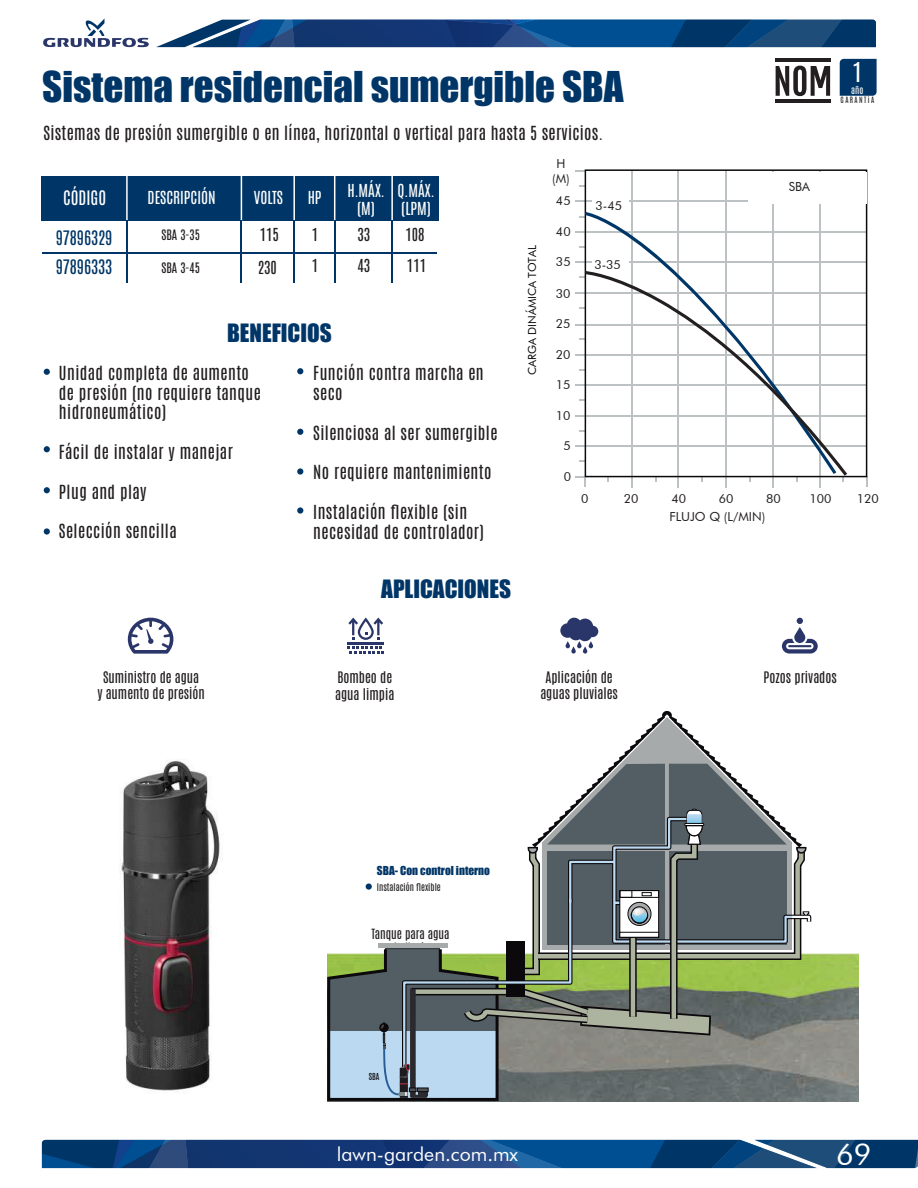
<style>
.page{position:relative;width:918px;height:1188px;background:#fff}
.page>*{position:absolute;margin:0;border:0;box-sizing:border-box;transform-origin:0 0}
.t1{font:39px "Impact";color:#003667}
.t2{font:30px "Futura BT";color:#fff}
.t3{font:23.25px "Impact";color:#003667}
.t4{font:23.25px "Antonio";color:#fff}
.t5{font:19.5px "Futura BT";color:#fff}
.t6{font:16.95px/29.4px "Antonio";color:#003667}
.t7{font:16.95px "Antonio";color:#fff}
.t8{font:16.5px/19.8px "Antonio";letter-spacing:.025em;color:#231f20}
.t9{font:15.3px/18.3px "Antonio";color:#fff;text-align:center}
.t10{font:15.3px/30.9px "Antonio";color:#231f20}
.t11{font:13.5px/16.2px "Antonio";color:#231f20;text-align:center}
.t12{font:12.45px/15px "Futura BT";color:#231f20;text-align:center}
.t13{font:12.3px "Antonio";color:#231f20}
.t14{font:12px "Antonio";color:#231f20}
.t15{font:11.4px "Impact";color:#003667}
.t16{font:11.1px "Futura BT";color:#0c090d}
.t17{font:9px "Antonio";color:#231f20}
.t18{font:8.85px "Antonio";color:#fff}
.t19{font:8.25px "Antonio";color:#0c090d}
.t20{font:7.35px "Antonio";letter-spacing:.2em;color:#231f20}
</style>
<div class="page">
<svg style="left:43px;top:19px;width:106px;height:28px"></svg>
<svg style="left:156px;top:20px;width:720px;height:27px;background:#1a4c83"></svg>
<svg style="left:840px;top:59px;width:37px;height:37px"></svg>
<svg style="left:776px;top:66px;width:54px;height:30px"></svg>
<hr style="left:775px;top:100px;width:55px;height:3px;background:#231f20">
<hr style="left:775px;top:59px;width:55px;height:3px;background:#231f20">
<div style="left:41px;top:176px;width:398px;height:44px;background:#003667"></div>
<hr style="left:126px;top:175px;width:2px;height:50px;background:#fff">
<hr style="left:293px;top:175px;width:2px;height:51px;background:#fff">
<hr style="left:126px;top:220px;width:2px;height:63px;background:#003667">
<hr style="left:241px;top:175px;width:1px;height:50px;background:#fff">
<hr style="left:241px;top:220px;width:1px;height:63px;background:#003667">
<hr style="left:42px;top:252px;width:395px;height:2px;background:#003667">
<hr style="left:293px;top:220px;width:2px;height:63px;background:#003667">
<hr style="left:334px;top:175px;width:1px;height:51px;background:#fff">
<hr style="left:334px;top:220px;width:2px;height:63px;background:#003667">
<hr style="left:391px;top:175px;width:2px;height:50px;background:#fff">
<hr style="left:391px;top:220px;width:2px;height:63px;background:#003667">
<svg style="left:44px;top:369px;width:6px;height:6px"></svg>
<svg style="left:44px;top:446px;width:6px;height:6px"></svg>
<svg style="left:44px;top:487px;width:6px;height:6px"></svg>
<div style="left:44px;top:528px;width:6px;height:7px;background:#003667;border-radius:50%"></div>
<svg style="left:297px;top:368px;width:6px;height:6px"></svg>
<svg style="left:297px;top:429px;width:6px;height:6px"></svg>
<div style="left:297px;top:468px;width:6px;height:7px;background:#003667;border-radius:50%"></div>
<div style="left:297px;top:507px;width:6px;height:7px;background:#003667;border-radius:50%"></div>
<svg style="left:128px;top:618px;width:45px;height:36px"></svg>
<hr style="left:348px;top:642px;width:36px;height:2px;background:#2a366a">
<svg style="left:348px;top:647px;width:36px;height:7px"></svg>
<svg style="left:348px;top:617px;width:35px;height:23px"></svg>
<svg style="left:560px;top:618px;width:38px;height:36px"></svg>
<svg style="left:782px;top:618px;width:36px;height:36px"></svg>
<hr style="left:631px;top:170px;width:1px;height:317px;background:#bcc2c3">
<hr style="left:678px;top:170px;width:1px;height:317px;background:#bcc2c3">
<hr style="left:725px;top:170px;width:1px;height:317px;background:#bcc2c3">
<hr style="left:772px;top:170px;width:2px;height:317px;background:#bcc2c3">
<hr style="left:820px;top:170px;width:1px;height:317px;background:#bcc2c3">
<hr style="left:575px;top:200px;width:292px;height:2px;background:#bcc2c3">
<svg style="left:575px;top:476px;width:11px;height:11px"></svg>
<hr style="left:575px;top:231px;width:292px;height:1px;background:#bcc2c3">
<hr style="left:575px;top:261px;width:292px;height:2px;background:#bcc2c3">
<hr style="left:575px;top:292px;width:292px;height:1px;background:#bcc2c3">
<hr style="left:575px;top:324px;width:292px;height:1px;background:#bcc2c3">
<hr style="left:575px;top:354px;width:292px;height:2px;background:#bcc2c3">
<hr style="left:575px;top:385px;width:292px;height:1px;background:#bcc2c3">
<hr style="left:575px;top:415px;width:292px;height:2px;background:#bcc2c3">
<hr style="left:575px;top:445px;width:292px;height:2px;background:#bcc2c3">
<div style="left:585px;top:169px;width:282px;height:308px;border:2px solid #0b090c"></div>
<div style="left:748px;top:172px;width:118px;height:32px;background:#fff"></div>
<svg style="left:585px;top:212px;width:251px;height:59px"></svg>
<svg style="left:585px;top:271px;width:262px;height:205px"></svg>
<div style="left:592px;top:198px;width:37px;height:14px;background:#fff"></div>
<div style="left:592px;top:257px;width:37px;height:14px;background:#fff"></div>
<img style="left:814px;top:954px;width:45px;height:148px">
<svg style="left:327px;top:711px;width:487px;height:391px"></svg>
<img style="left:120px;top:759px;width:102px;height:333px">
<svg style="left:42px;top:1140px;width:876px;height:28px;background:#11437c"></svg>
<h1 class="t1" style="left:42px;top:57px;width:583px">Sistema residencial sumergible SBA</h1>
<p class="t8" style="left:43px;top:123px;width:561px">Sistemas de presión sumergible o en línea, horizontal o vertical para hasta 5 servicios.</p>
<h3 class="t4" style="left:852px;top:56px;width:11px">1</h3>
<p class="t18" style="left:851px;top:84px;width:14px">año</p>
<p class="t20" style="left:841px;top:95px;width:35px">GARANTíA</p>
<p class="t7" style="left:63px;top:186px;width:44px">CÓDIGO</p>
<p class="t6" style="left:56px;top:223px;width:58px">97896329<br>97896333</p>
<p class="t9" style="left:148px;top:189px;width:70px">DESCRIPCIÓN</p>
<p class="t9" style="left:254px;top:189px;width:31px">VOLTS</p>
<p class="t9" style="left:308px;top:188px;width:15px">HP</p>
<p class="t9" style="left:347px;top:181px;width:39px">H.MÁX. (M)</p>
<p class="t9" style="left:398px;top:181px;width:39px;text-align:left">Q.MÁX. (LPM)</p>
<p class="t10" style="left:258px;top:219px;width:23px;line-height:32.4px">115<br>230</p>
<p class="t10" style="left:312px;top:220px;width:8px">1<br>1</p>
<p class="t10" style="left:357px;top:220px;width:14px">33<br>43</p>
<p class="t10" style="left:406px;top:220px;width:22px">108<br>111</p>
<p class="t13" style="left:162px;top:226px;width:40px">SBA 3-35</p>
<p class="t13" style="left:162px;top:259px;width:40px">SBA 3-45</p>
<h3 class="t3" style="left:227px;top:314px;width:106px">BENEFICIOS</h3>
<p class="t8" style="left:59px;top:363px;width:203px">Unidad completa de aumento de presión (no requiere tanque hidroneumático)</p>
<p class="t8" style="left:59px;top:442px;width:175px">Fácil de instalar y manejar</p>
<p class="t8" style="left:59px;top:482px;width:89px">Plug and play</p>
<p class="t8" style="left:59px;top:522px;width:119px">Selección sencilla</p>
<p class="t8" style="left:313px;top:363px;width:172px">Función contra marcha en seco</p>
<p class="t8" style="left:313px;top:423px;width:186px">Silenciosa al ser sumergible</p>
<p class="t8" style="left:313px;top:462px;width:180px">No requiere mantenimiento</p>
<p class="t8" style="left:313px;top:502px;width:172px">Instalación flexible (sin necesidad de controlador)</p>
<p class="t16" style="left:526px;top:375px;width:132px;rotate:-90deg">CARGA DINÁMICA TOTAL</p>
<h3 class="t3" style="left:381px;top:571px;width:131px">APLICACIONES</h3>
<p class="t12" style="left:552px;top:156px;width:19px">H (M)</p>
<p class="t12" style="left:556px;top:193px;width:16px">45</p>
<p class="t12" style="left:556px;top:224px;width:16px">40</p>
<p class="t12" style="left:556px;top:254px;width:16px">35</p>
<p class="t12" style="left:556px;top:286px;width:16px">30</p>
<p class="t12" style="left:556px;top:316px;width:16px">25</p>
<p class="t12" style="left:556px;top:347px;width:16px">20</p>
<p class="t12" style="left:556px;top:377px;width:16px">15</p>
<p class="t12" style="left:556px;top:408px;width:16px">10</p>
<p class="t12" style="left:564px;top:438px;width:9px">5</p>
<p class="t12" style="left:564px;top:469px;width:9px">0</p>
<p class="t12" style="left:596px;top:198px;width:28px">3-45</p>
<p class="t12" style="left:594px;top:257px;width:28px">3-35</p>
<p class="t12" style="left:789px;top:179px;width:23px">SBA</p>
<p class="t12" style="left:581px;top:491px;width:9px">0</p>
<p class="t12" style="left:624px;top:491px;width:16px">20</p>
<p class="t12" style="left:672px;top:491px;width:16px">40</p>
<p class="t12" style="left:719px;top:491px;width:16px">60</p>
<p class="t12" style="left:766px;top:491px;width:16px">80</p>
<p class="t12" style="left:809px;top:491px;width:24px">100</p>
<p class="t12" style="left:857px;top:491px;width:24px">120</p>
<p class="t12" style="left:669px;top:509px;width:97px">FLUJO Q (L/MIN)</p>
<p class="t11" style="left:97px;top:669px;width:109px">Suministro de agua<br>y aumento de presión</p>
<p class="t11" style="left:335px;top:670px;width:61px;text-align:left">Bombeo de agua limpia</p>
<p class="t11" style="left:540px;top:669px;width:79px">Aplicación de aguas pluviales</p>
<p class="t11" style="left:764px;top:669px;width:75px">Pozos privados</p>
<p class="t15" style="left:377px;top:862px;width:115px">SBA- Con control interno</p>
<p class="t17" style="left:377px;top:880px;width:65px">Instalación flexible</p>
<p class="t14" style="left:371px;top:925px;width:79px">Tanque para agua</p>
<p class="t19" style="left:369px;top:1071px;width:12px">SBA</p>
<p class="t5" style="left:337px;top:1142px;width:183px">lawn-garden.com.mx</p>
<h2 class="t2" style="left:836px;top:1136px;width:37px">69</h2>
</div>
